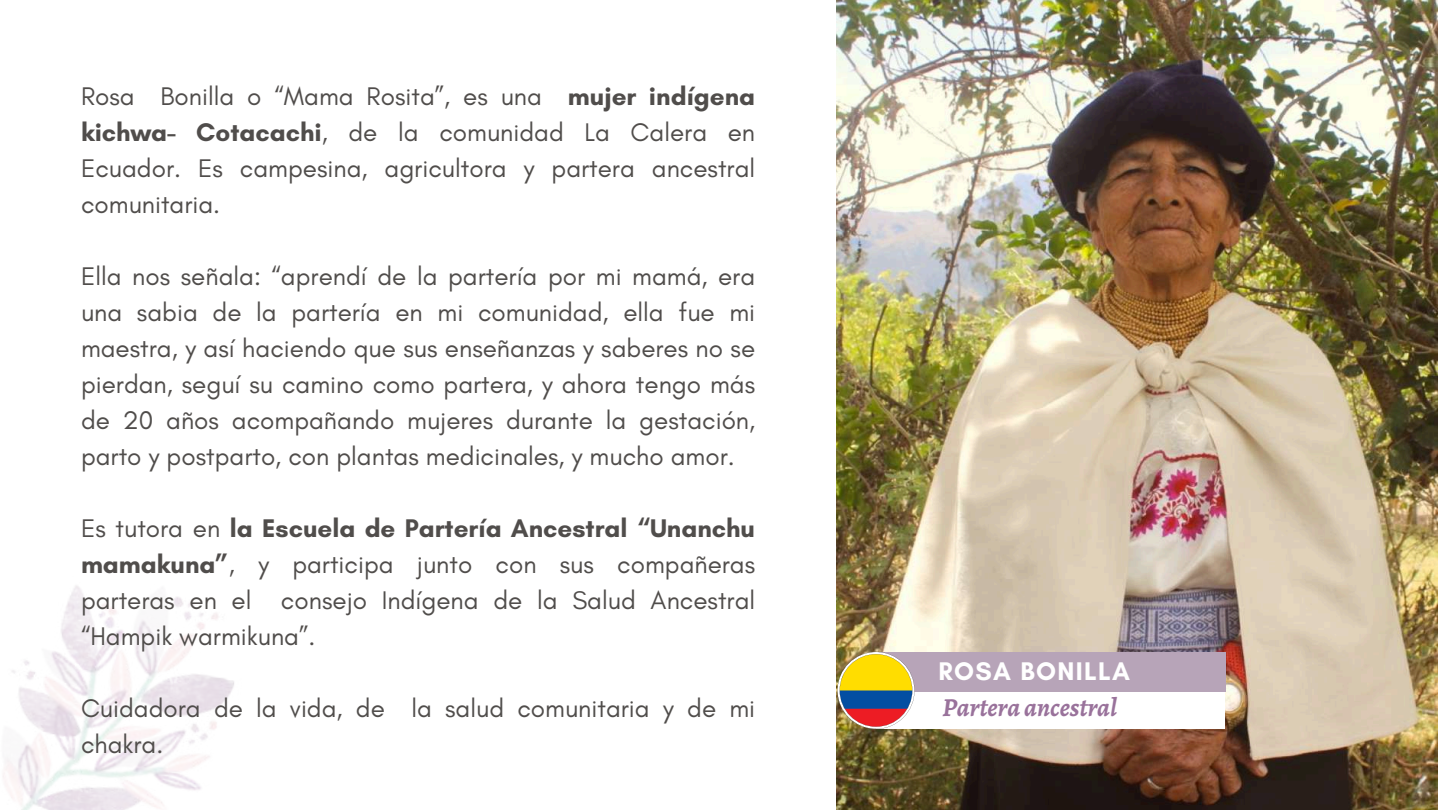
<style>
.page{position:relative;width:1440px;height:810px;background:#fff}
.page>*{position:absolute;margin:0;border:0;box-sizing:border-box;transform-origin:0 0}
.t1{font:26px/36px "Glacial Indifference";color:#504d4b;text-align:justify}
.t2{font:italic 700 26px "Alegreya";color:#99729b}
.t3{font:700 26px "Glacial Indifference";letter-spacing:.05em;color:#fff}
.s1{font-weight:700}
</style>
<div class="page">
<img style="left:3px;top:585px;width:231px;height:225px">
<img style="left:836px;top:0;width:601px;height:810px">
<div style="left:877px;top:691px;width:348px;height:38px;background:#fff"></div>
<div style="left:877px;top:652px;width:348px;height:39px;background:#b7a4b8"></div>
<img style="left:837px;top:652px;width:78px;height:77px">
<p class="t1" style="left:81px;top:78px;width:676px">Rosa Bonilla o “Mama Rosita”, es una <span class="s1">mujer indígena kichwa- Cotacachi</span>, de la comunidad La Calera en Ecuador. Es campesina, agricultora y partera ancestral comunitaria.</p>
<p class="t1" style="left:81px;top:258px;width:676px">Ella nos señala: “aprendí de la partería por mi mamá, era una sabia de la partería en mi comunidad, ella fue mi maestra, y así haciendo que sus enseñanzas y saberes no se pierdan, seguí su camino como partera, y ahora tengo más de 20 años acompañando mujeres durante la gestación, parto y postparto, con plantas medicinales, y mucho amor.</p>
<p class="t1" style="left:81px;top:510px;width:676px">Es tutora en <span class="s1">la Escuela de Partería Ancestral “Unanchu mamakuna”</span>, y participa junto con sus compañeras parteras en el consejo Indígena de la Salud Ancestral “Hampik warmikuna”.</p>
<p class="t1" style="left:81px;top:690px;width:676px">Cuidadora de la vida, de la salud comunitaria y de mi chakra.</p>
<p class="t3" style="left:939px;top:656px;width:193px">ROSA BONILLA</p>
<p class="t2" style="left:942px;top:690px;width:176px">Partera ancestral</p>
</div>
